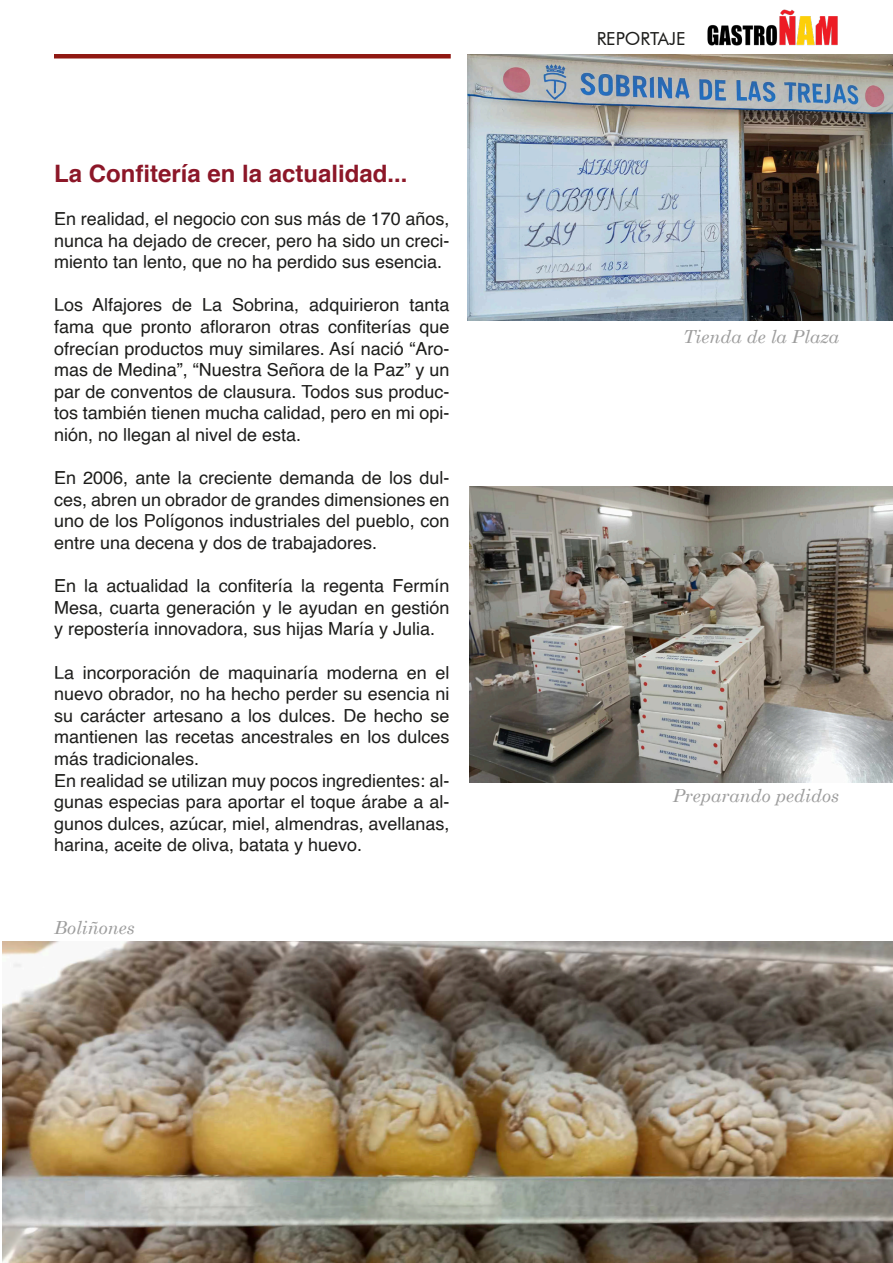
<style>
.page{position:relative;width:893px;height:1263px;background:#fff}
.page>*{position:absolute;margin:0;border:0;box-sizing:border-box;transform-origin:0 0}
.t1{font:700 24px "Helvetica";color:#8c1728}
.t2{font:18px/21.6px "Helvetica";color:#1d1d1b;text-align:justify}
.t3{font:italic 18px "Century Schoolbook";color:#9d9d9d}
.t4{font:18px "Futura BT";color:#1d1d1b}
</style>
<div class="page">
<img style="left:707px;top:9px;width:131px;height:37px">
<img style="left:469px;top:487px;width:424px;height:296px">
<img style="left:468px;top:54px;width:425px;height:266px">
<div style="left:54px;top:54px;width:397px;height:5px;background:#901913"></div>
<img style="left:2px;top:942px;width:891px;height:321px">
<p class="t1" style="left:54px;top:154px;width:355px">La Confitería en la actualidad...</p>
<p class="t2" style="left:54px;top:208px;width:397px">En realidad, el negocio con sus más de 170 años, nunca ha dejado de crecer, pero ha sido un creci&shy;miento tan lento, que no ha perdido sus esencia.</p>
<p class="t2" style="left:54px;top:295px;width:397px">Los Alfajores de La Sobrina, adquirieron tanta fama que pronto afloraron otras confiterías que ofrecían productos muy similares. Así nació “Aro&shy;mas de Medina”, “Nuestra Señora de la Paz” y un par de conventos de clausura. Todos sus produc&shy;tos también tienen mucha calidad, pero en mi opi&shy;nión, no llegan al nivel de esta.</p>
<p class="t2" style="left:54px;top:468px;width:397px">En 2006, ante la creciente demanda de los dul&shy;ces, abren un obrador de grandes dimensiones en uno de los Polígonos industriales del pueblo, con entre una decena y dos de trabajadores.</p>
<p class="t2" style="left:54px;top:576px;width:397px">En la actualidad la confitería la regenta Fermín Mesa, cuarta generación y le ayudan en gestión y repostería innovadora, sus hijas María y Julia.</p>
<p class="t2" style="left:54px;top:662px;width:397px">La incorporación de maquinaría moderna en el nuevo obrador, no ha hecho perder su esencia ni su carácter artesano a los dulces. De hecho se mantienen las recetas ancestrales en los dulces más tradicionales.</p>
<p class="t2" style="left:54px;top:770px;width:397px">En realidad se utilizan muy pocos ingredientes: al&shy;gunas especias para aportar el toque árabe a al&shy;gunos dulces, azúcar, miel, almendras, avellanas, harina, aceite de oliva, batata y huevo.</p>
<p class="t3" style="left:54px;top:914px;width:82px">Boliñones</p>
<p class="t4" style="left:597px;top:28px;width:90px">REPORTAJE</p>
<p class="t3" style="left:683px;top:323px;width:157px">Tienda de la Plaza</p>
<p class="t3" style="left:673px;top:782px;width:168px">Preparando pedidos</p>
</div>
